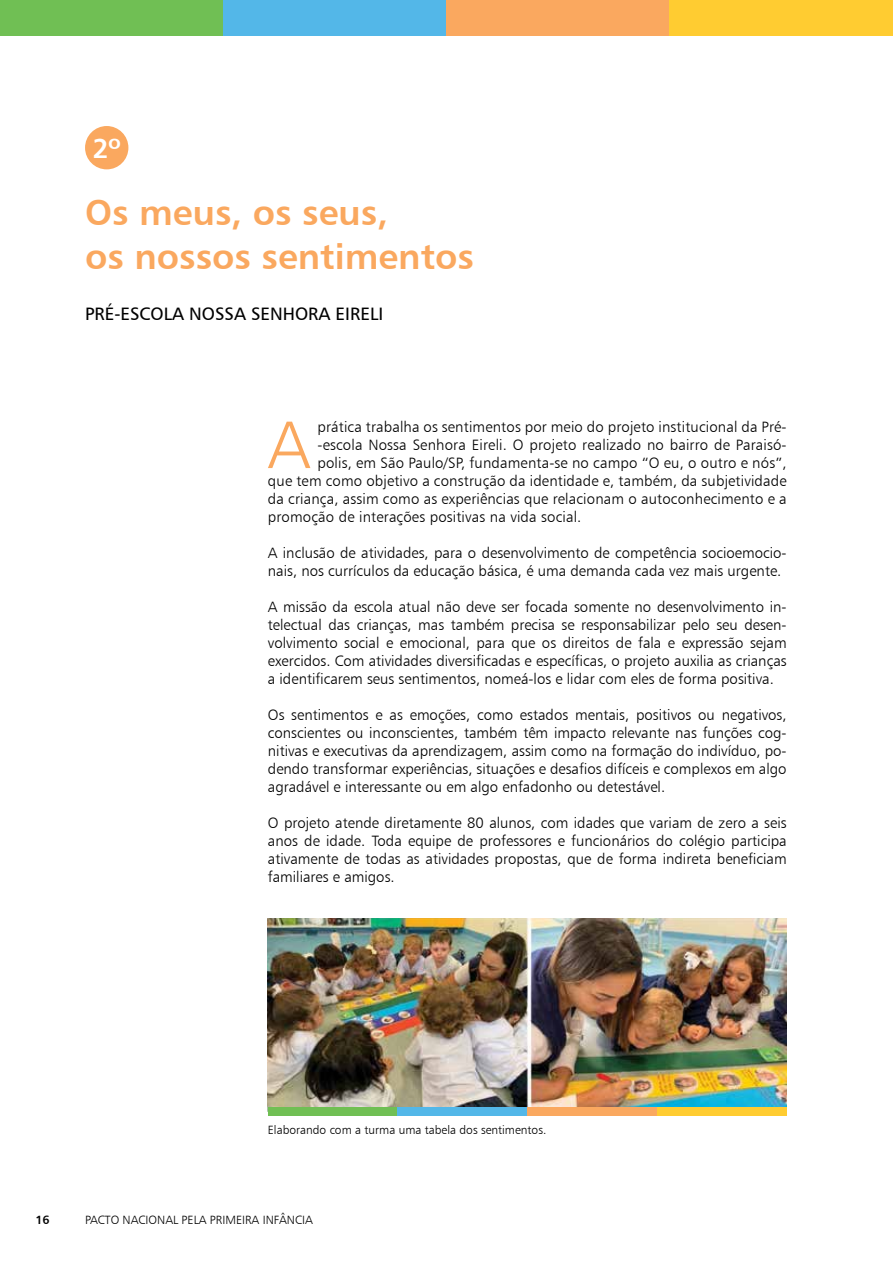
<style>
.page{position:relative;width:893px;height:1263px;background:#fff}
.page>*{position:absolute;margin:0;border:0;box-sizing:border-box;transform-origin:0 0}
.t1{font:66.9px "Humanist 777 BT Light B";color:#faa85f}
.t2{font:36px/43.2px "Humanist 777 BT Bold B";color:#faa85f}
.t3{font:27.6px "Humanist 777 BT Bold B";color:#fff}
.t4{font:18px "Humanist 777 BT Roman B";color:#000}
.t5{font:15px/18px "Humanist 777 BT Light B";letter-spacing:.01em;color:#000;text-align:justify}
.t6{font:12px "Humanist 777 BT Light B";color:#000}
.t7{font:12px "Humanist 777 BT Bold B";color:#000}
</style>
<div class="page">
<div style="left:0;top:0;width:223px;height:36px;background:#70bf54"></div>
<div style="left:223px;top:0;width:223px;height:36px;background:#53b7e8"></div>
<div style="left:446px;top:0;width:224px;height:36px;background:#faa85f"></div>
<div style="left:670px;top:0;width:223px;height:36px;background:#ffcc31"></div>
<img style="left:268px;top:918px;width:519px;height:189px">
<div style="left:85px;top:126px;width:43px;height:43px;background:#faa85f;border-radius:50%"></div>
<div style="left:268px;top:1107px;width:130px;height:9px;background:#70bf54"></div>
<div style="left:398px;top:1107px;width:129px;height:9px;background:#53b7e8"></div>
<div style="left:527px;top:1107px;width:130px;height:9px;background:#faa85f"></div>
<div style="left:657px;top:1107px;width:130px;height:9px;background:#ffcc31"></div>
<h3 class="t3" style="left:92px;top:131px;width:30px">2º</h3>
<h2 class="t2" style="left:85px;top:190px;width:390px">Os meus, os seus,<br>os nossos sentimentos</h2>
<p class="t4" style="left:85px;top:302px;width:300px">PRÉ-ESCOLA NOSSA SENHORA EIRELI</p>
<h1 class="t1" style="left:267px;top:404px;width:45px">A</h1>
<p class="t5" style="left:317px;top:418px;width:471px">prática trabalha os sentimentos por meio do projeto institucional da Pré-</p>
<p class="t5" style="left:317px;top:436px;width:471px">-escola Nossa Senhora Eireli. O projeto realizado no bairro de Paraisó-</p>
<p class="t5" style="left:317px;top:454px;width:471px">polis, em São Paulo/SP, fundamenta-se no campo “O eu, o outro e nós”,</p>
<p class="t5" style="left:268px;top:472px;width:520px">que tem como objetivo a construção da identidade e, também, da subjetividade</p>
<p class="t5" style="left:268px;top:490px;width:520px">da criança, assim como as experiências que relacionam o autoconhecimento e a</p>
<p class="t5" style="left:268px;top:508px;width:315px">promoção de interações positivas na vida social.</p>
<p class="t5" style="left:268px;top:544px;width:520px">A inclusão de atividades, para o desenvolvimento de competência socioemocio&shy;nais, nos currículos da educação básica, é uma demanda cada vez mais urgente.</p>
<p class="t5" style="left:268px;top:598px;width:520px">A missão da escola atual não deve ser focada somente no desenvolvimento in&shy;telectual das crianças, mas também precisa se responsabilizar pelo seu desen&shy;volvimento social e emocional, para que os direitos de fala e expressão sejam exercidos. Com atividades diversificadas e específicas, o projeto auxilia as crianças a identificarem seus sentimentos, nomeá-los e lidar com eles de forma positiva.</p>
<p class="t5" style="left:268px;top:706px;width:520px">Os sentimentos e as emoções, como estados mentais, positivos ou negativos, conscientes ou inconscientes, também têm impacto relevante nas funções cog&shy;nitivas e executivas da aprendizagem, assim como na formação do indivíduo, po&shy;dendo transformar experiências, situações e desafios difíceis e complexos em algo agradável e interessante ou em algo enfadonho ou detestável.</p>
<p class="t5" style="left:268px;top:814px;width:520px">O projeto atende diretamente 80 alunos, com idades que variam de zero a seis anos de idade. Toda equipe de professores e funcionários do colégio participa ativamente de todas as atividades propostas, que de forma indireta beneficiam familiares e amigos.</p>
<p class="t6" style="left:268px;top:1122px;width:280px">Elaborando com a turma uma tabela dos sentimentos.</p>
<p class="t7" style="left:35px;top:1212px;width:16px">16</p>
<p class="t6" style="left:85px;top:1212px;width:229px">PACTO NACIONAL PELA PRIMEIRA INFÂNCIA</p>
</div>
